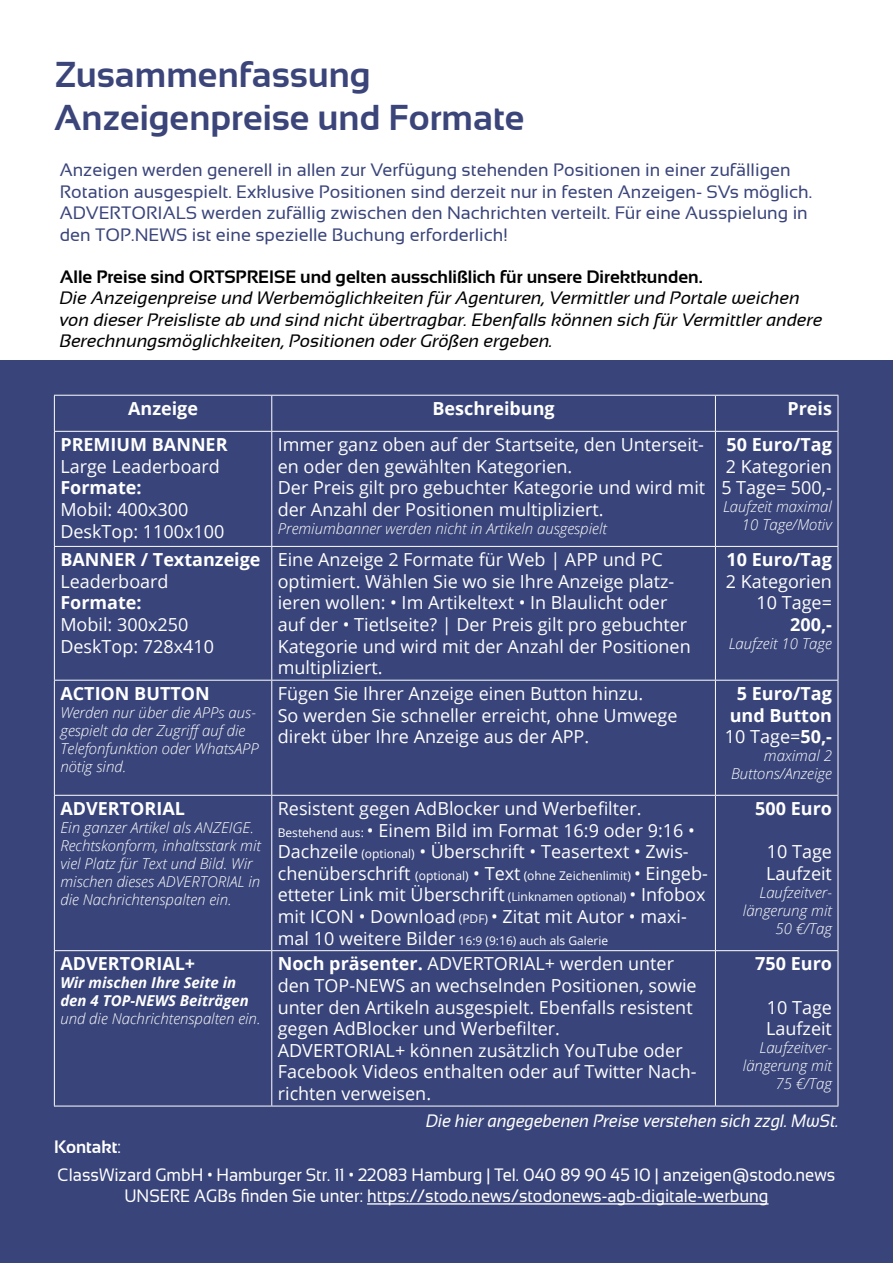
<style>
.page{position:relative;width:893px;height:1263px;background:#fff}
.page>*{position:absolute;margin:0;border:0;box-sizing:border-box;transform-origin:0 0}
.t1{font:700 36px/43.2px "Sansation";color:#3b457a}
.t2{font:18px/21.6px "Open Sans";color:#fff}
.t3{font:18px/21.6px "Sansation";color:#3b457b}
.t4{font:italic 18px/21.6px "Sansation";color:#000}
.t5{font:700 18px/21.6px "Open Sans";color:#fff;text-align:justify}
.t6{font:18px/21.6px "Sansation";color:#fff;text-align:center;scale:.92 1}
.t7{font:700 18px "Sansation";color:#000}
.t8{font:italic 18px "Sansation";color:#fff;scale:.92 1}
.t9{font:700 18px "Sansation";color:#fff;scale:.96 1}
.t10{font:italic 300 15px/18px "Open Sans";color:#fff;text-align:right}
.t11{font:italic 700 15px/18px "Open Sans";color:#fff}
.t12{font:12px "Open Sans";color:#fff}
.s1{font-weight:400}
.s2{font-size:12px}
.s3{font-size:18px}
.s4{font-weight:700}
</style>
<div class="page">
<div style="left:0;top:360px;width:893px;height:903px;background:#39457a"></div>
<hr style="left:367px;top:1203px;width:401px;height:1px;background:#fff">
<hr style="left:54px;top:395px;width:218px;height:1px;background:#fff">
<hr style="left:54px;top:396px;width:1px;height:35px;background:#fff">
<hr style="left:272px;top:395px;width:443px;height:1px;background:#fff">
<hr style="left:271px;top:396px;width:1px;height:35px;background:#fff">
<hr style="left:715px;top:395px;width:123px;height:1px;background:#fff">
<hr style="left:715px;top:396px;width:1px;height:35px;background:#fff">
<hr style="left:838px;top:396px;width:1px;height:35px;background:#fff">
<hr style="left:54px;top:431px;width:218px;height:1px;background:#fff">
<hr style="left:54px;top:432px;width:1px;height:114px;background:#fff">
<hr style="left:272px;top:431px;width:443px;height:1px;background:#fff">
<hr style="left:271px;top:432px;width:1px;height:114px;background:#fff">
<hr style="left:715px;top:431px;width:123px;height:1px;background:#fff">
<hr style="left:715px;top:432px;width:1px;height:114px;background:#fff">
<hr style="left:838px;top:432px;width:1px;height:114px;background:#fff">
<hr style="left:54px;top:546px;width:218px;height:1px;background:#fff">
<hr style="left:54px;top:547px;width:1px;height:133px;background:#fff">
<hr style="left:272px;top:546px;width:443px;height:1px;background:#fff">
<hr style="left:271px;top:547px;width:1px;height:133px;background:#fff">
<hr style="left:715px;top:546px;width:123px;height:1px;background:#fff">
<hr style="left:715px;top:547px;width:1px;height:133px;background:#fff">
<hr style="left:838px;top:547px;width:1px;height:133px;background:#fff">
<hr style="left:54px;top:680px;width:218px;height:1px;background:#fff">
<hr style="left:54px;top:680px;width:1px;height:115px;background:#fff">
<hr style="left:272px;top:680px;width:443px;height:1px;background:#fff">
<hr style="left:271px;top:680px;width:1px;height:115px;background:#fff">
<hr style="left:715px;top:680px;width:123px;height:1px;background:#fff">
<hr style="left:715px;top:680px;width:1px;height:115px;background:#fff">
<hr style="left:838px;top:680px;width:1px;height:115px;background:#fff">
<hr style="left:54px;top:795px;width:218px;height:1px;background:#fff">
<hr style="left:54px;top:796px;width:1px;height:154px;background:#fff">
<hr style="left:272px;top:795px;width:443px;height:1px;background:#fff">
<hr style="left:271px;top:796px;width:1px;height:154px;background:#fff">
<hr style="left:715px;top:795px;width:123px;height:1px;background:#fff">
<hr style="left:715px;top:796px;width:1px;height:154px;background:#fff">
<hr style="left:838px;top:796px;width:1px;height:154px;background:#fff">
<hr style="left:54px;top:950px;width:218px;height:1px;background:#fff">
<hr style="left:54px;top:951px;width:1px;height:155px;background:#fff">
<hr style="left:272px;top:950px;width:443px;height:1px;background:#fff">
<hr style="left:271px;top:951px;width:1px;height:155px;background:#fff">
<hr style="left:715px;top:950px;width:123px;height:1px;background:#fff">
<hr style="left:715px;top:951px;width:1px;height:155px;background:#fff">
<hr style="left:838px;top:951px;width:1px;height:155px;background:#fff">
<hr style="left:54px;top:1106px;width:218px;height:1px;background:#fff">
<hr style="left:272px;top:1106px;width:443px;height:1px;background:#fff">
<hr style="left:715px;top:1106px;width:123px;height:1px;background:#fff">
<h1 class="t1" style="left:54px;top:53px;width:472px">Zusammenfassung<br>Anzeigenpreise und Formate</h1>
<p class="t3" style="left:60px;top:159px;width:754px">Anzeigen werden generell in allen zur Verfügung stehenden Positionen in einer zufälligen Rotation ausgespielt. Exklusive Positionen sind derzeit nur in festen Anzeigen- SVs möglich.<br>ADVERTORIALS werden zufällig zwischen den Nachrichten verteilt. Für eine Ausspielung in den TOP.NEWS ist eine spezielle Buchung erforderlich!</p>
<p class="t7" style="left:60px;top:266px;width:645px">Alle Preise sind ORTSPREISE und gelten ausschlißlich für unsere Direktkunden.</p>
<p class="t4" style="left:60px;top:287px;width:764px">Die Anzeigenpreise und Werbemöglichkeiten für Agenturen, Vermittler und Portale weichen von dieser Preisliste ab und sind nicht übertragbar. Ebenfalls können sich für Vermittler andere<br>Berechnungsmöglichkeiten, Positionen oder Größen ergeben.</p>
<p class="t5" style="left:128px;top:397px;width:71px">Anzeige</p>
<p class="t5" style="left:432px;top:397px;width:124px">Beschreibung</p>
<p class="t5" style="left:787px;top:397px;width:46px">Preis</p>
<p class="t5" style="left:60px;top:433px;width:169px">PREMIUM BANNER</p>
<p class="t2" style="left:60px;top:455px;width:161px">Large Leaderboard</p>
<p class="t5" style="left:60px;top:476px;width:83px">Formate:</p>
<p class="t2" style="left:60px;top:498px;width:166px">Mobil: 400x300<br>DeskTop: 1100x100</p>
<p class="t2" style="left:278px;top:433px;width:429px">Immer ganz oben auf der Startseite, den Unterseit&shy;en oder den gewählten Kategorien.<br>Der Preis gilt pro gebuchter Kategorie und wird mit der Anzahl der Positionen multipliziert.</p>
<p class="t10" style="left:278px;top:519px;width:331px">Premiumbanner werden nicht in Artikeln ausgespielt</p>
<p class="t5" style="left:727px;top:433px;width:107px">50 Euro/Tag</p>
<p class="t2" style="left:721px;top:455px;width:112px">2 Kategorien<br>5 Tage= 500,-</p>
<p class="t10" style="left:723px;top:497px;width:110px">Laufzeit maximal<br>10 Tage/Motiv</p>
<p class="t5" style="left:60px;top:548px;width:202px">BANNER / Textanzeige</p>
<p class="t2" style="left:60px;top:570px;width:110px">Leaderboard</p>
<p class="t5" style="left:60px;top:592px;width:83px">Formate:</p>
<p class="t2" style="left:60px;top:613px;width:155px">Mobil: 300x250<br>DeskTop: 728x410</p>
<p class="t5" style="left:60px;top:682px;width:151px">ACTION BUTTON</p>
<p class="t10" style="left:60px;top:703px;width:200px;text-align:left">Werden nur über die APPs aus&shy;gespielt da der Zugriff auf die<br>Telefonfunktion oder WhatsAPP nötig sind.</p>
<p class="t5" style="left:60px;top:797px;width:126px">ADVERTORIAL</p>
<p class="t10" style="left:60px;top:818px;width:202px;text-align:left">Ein ganzer Artikel als ANZEIGE.<br>Rechtskonform, inhaltsstark mit viel Platz für Text und Bild. Wir mischen dieses ADVERTORIAL in die Nachrichtenspalten ein.</p>
<p class="t5" style="left:60px;top:953px;width:136px">ADVERTORIAL+</p>
<p class="t11" style="left:60px;top:974px;width:190px">Wir mischen Ihre Seite in den 4 TOP-NEWS Beiträgen</p>
<p class="t10" style="left:60px;top:1009px;width:202px">und die Nachrichtenspalten ein.</p>
<p class="t9" style="left:54px;top:1137px;width:71px">Kontakt<span class="s1">:</span></p>
<p class="t2" style="left:278px;top:548px;width:414px">Eine Anzeige 2 Formate für Web | APP und PC optimiert. Wählen Sie wo sie Ihre Anzeige platz&shy;ieren wollen: • Im Artikeltext • In Blaulicht oder auf der • Tietlseite? | Der Preis gilt pro gebuchter Kategorie und wird mit der Anzahl der Positionen multipliziert.</p>
<p class="t5" style="left:727px;top:548px;width:107px">10 Euro/Tag</p>
<p class="t2" style="left:726px;top:570px;width:108px;text-align:right">2 Kategorien<br>10 Tage=</p>
<p class="t5" style="left:790px;top:613px;width:43px">200,-</p>
<p class="t10" style="left:729px;top:634px;width:105px">Laufzeit 10 Tage</p>
<p class="t2" style="left:278px;top:682px;width:401px">Fügen Sie Ihrer Anzeige einen Button hinzu.<br>So werden Sie schneller erreicht, ohne Umwege direkt über Ihre Anzeige aus der APP.</p>
<p class="t5" style="left:725px;top:682px;width:109px;text-indent:12px">5 Euro/Tag und Button <span class="s1">10 Tage=</span>50,-</p>
<p class="t10" style="left:731px;top:746px;width:102px">maximal 2<br>Buttons/Anzeige</p>
<p class="t2" style="left:278px;top:797px;width:432px">Resistent gegen AdBlocker und Werbefilter.<br><span class="s2">Bestehend aus:</span> • Einem Bild im Format 16:9 oder 9:16 • Dachzeile <span class="s2">(optional)</span> • Überschrift • Teasertext • Zwis&shy;chenüberschrift <span class="s2">(optional)</span> • Text <span class="s2">(ohne Zeichenlimit)</span> • Eingeb&shy;etteter Link mit Überschrift <span class="s2">(Linknamen optional)</span> • Infobox mit ICON • Download <span class="s2">(PDF)</span> • Zitat mit Autor • maxi-</p>
<p class="t12" style="left:278px;top:932px;width:332px"><span class="s3">mal 10 weitere Bilder</span> 16:9 (9:16) auch als Galerie</p>
<p class="t5" style="left:755px;top:797px;width:78px">500 Euro</p>
<p class="t2" style="left:766px;top:840px;width:67px">10 Tage<br>Laufzeit</p>
<p class="t10" style="left:743px;top:883px;width:91px">Laufzeitver&shy;längerung mit<br>50 €/Tag</p>
<p class="t2" style="left:278px;top:953px;width:420px"><span class="s4">Noch präsenter.</span> ADVERTORIAL+ werden unter den TOP-NEWS an wechselnden Positionen, sowie unter den Artikeln ausgespielt. Ebenfalls resistent gegen AdBlocker und Werbefilter.<br>ADVERTORIAL+ können zusätzlich YouTube oder Facebook Videos enthalten oder auf Twitter Nach&shy;richten verweisen.</p>
<p class="t5" style="left:755px;top:953px;width:78px">750 Euro</p>
<p class="t2" style="left:766px;top:996px;width:67px">10 Tage<br>Laufzeit</p>
<p class="t10" style="left:743px;top:1038px;width:91px">Laufzeitver&shy;längerung mit<br>75 €/Tag</p>
<p class="t8" style="left:426px;top:1111px;width:450px">Die hier angegebenen Preise verstehen sich zzgl. MwSt.</p>
<p class="t6" style="left:58px;top:1164px;width:847px">ClassWizard GmbH • Hamburger Str. 11 • 22083 Hamburg | Tel. 040 89 90 45 10 | anzeigen@stodo.news<br>UNSERE AGBs finden Sie unter: https://stodo.news/stodonews-agb-digitale-werbung</p>
</div>
